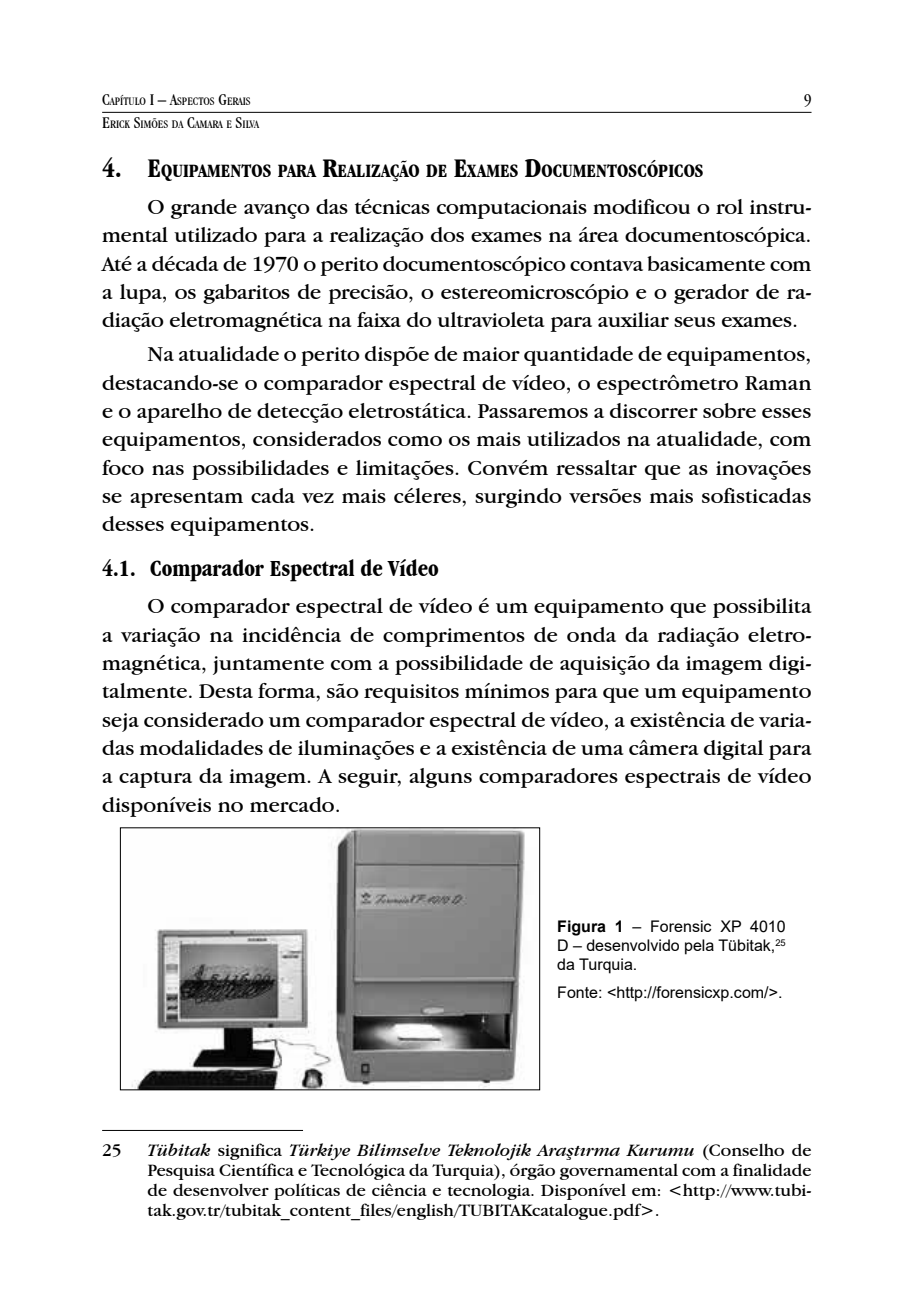
<style>
.page{position:relative;width:908px;height:1304px;background:#fff}
.page>*{position:absolute;margin:0;border:0;box-sizing:border-box;transform-origin:0 0}
.t1{font:700 condensed 24px "Garamond IT Cby BT";color:#000}
.t2{font:22px/28.4px "Garamond IT Cby BT";color:#000;text-align:justify}
.t3{font:700 condensed 19.6px "Garamond IT Cby BT";color:#000}
.t4{font:18px/20px "Garamond IT Cby BT";color:#000;text-align:justify}
.t5{font:condensed 17px "Garamond IT Cby BT";color:#000}
.t6{font:16px/19.2px "Arial";color:#000;text-align:justify}
.t7{font:condensed 11.8px "Garamond IT Cby BT";color:#000}
.s1{font-size:17px}
.s2{font-size:28px}
.s3{font-weight:700}
.s4{font-style:italic}
</style>
<div class="page">
<hr style="left:102px;top:112px;width:709px;height:1px;background:#000">
<img style="left:131px;top:829px;width:394px;height:259px">
<div style="left:120px;top:827px;width:420px;height:263px;border:1px solid #000"></div>
<hr style="left:102px;top:1130px;width:201px;height:1px;background:#000">
<p class="t7" style="left:102px;top:95px;width:150px"><span class="s1">C</span>APÍTULO <span class="s1">I – A</span>SPECTOS <span class="s1">G</span>ERAIS</p>
<p class="t5" style="left:803px;top:90px;width:9px">9</p>
<p class="t7" style="left:102px;top:118px;width:158px"><span class="s1">E</span>RICK <span class="s1">S</span>IMÕES DA <span class="s1">C</span>AMARA E <span class="s1">S</span>ILVA</p>
<p class="t3" style="left:102px;top:159px;width:602px"><span class="s2">4. E</span> QUIPAMENTOS PARA <span class="s2">R</span>EALIZAÇÃO DE <span class="s2">E</span>XAMES <span class="s2">D</span>OCUMENTOSCÓPICOS</p>
<p class="t2" style="left:102px;top:192px;width:710px;text-indent:45px">O grande avanço das técnicas computacionais modificou o rol instru&shy;mental utilizado para a realização dos exames na área documentoscópica.<br>Até a década de 1970 o perito documentoscópico contava basicamente com a lupa, os gabaritos de precisão, o estereomicroscópio e o gerador de ra&shy;diação eletromagnética na faixa do ultravioleta para auxiliar seus exames.</p>
<p class="t2" style="left:102px;top:340px;width:710px;text-indent:45px">Na atualidade o perito dispõe de maior quantidade de equipamentos, destacando-se o comparador espectral de vídeo, o espectrômetro Raman e o aparelho de detecção eletrostática. Passaremos a discorrer sobre esses equipamentos, considerados como os mais utilizados na atualidade, com foco nas possibilidades e limitações. Convém ressaltar que as inovações se apresentam cada vez mais céleres, surgindo versões mais sofisticadas desses equipamentos.</p>
<p class="t1" style="left:102px;top:555px;width:338px">4.1. Comparador Espectral de Vídeo</p>
<p class="t2" style="left:102px;top:592px;width:710px;text-indent:45px">O comparador espectral de vídeo é um equipamento que possibilita a variação na incidência de comprimentos de onda da radiação eletro&shy;magnética, juntamente com a possibilidade de aquisição da imagem digi&shy;talmente. Desta forma, são requisitos mínimos para que um equipamento seja considerado um comparador espectral de vídeo, a existência de varia&shy;das modalidades de iluminações e a existência de uma câmera digital para a captura da imagem. A seguir, alguns comparadores espectrais de vídeo disponíveis no mercado.<sup>25</sup></p>
<p class="t6" style="left:557px;top:916px;width:230px"><span class="s3">Figura 1</span> – Forensic XP 4010<br>D – desenvolvido pela Tübitak,<sup>25 </sup>da Turquia.</p>
<p class="t6" style="left:557px;top:983px;width:227px">Fonte: &lt;http://forensicxp.com/&gt;.</p>
<p class="t4" style="left:102px;top:1140px;width:21px">25</p>
<p class="t4" style="left:147px;top:1140px;width:665px"><span class="s4">Tübitak</span> significa <span class="s4">Türkiye Bilimselve Teknolojik Araştırma Kurumu</span> (Conselho de Pesquisa Científica e Tecnológica da Turquia), órgão governamental com a finalidade de desenvolver políticas de ciência e tecnologia. Disponível em: &lt;http://www.tubi&shy;tak.gov.tr/tubitak_content_files/english/TUBITAKcatalogue.pdf&gt;.</p>
</div>
